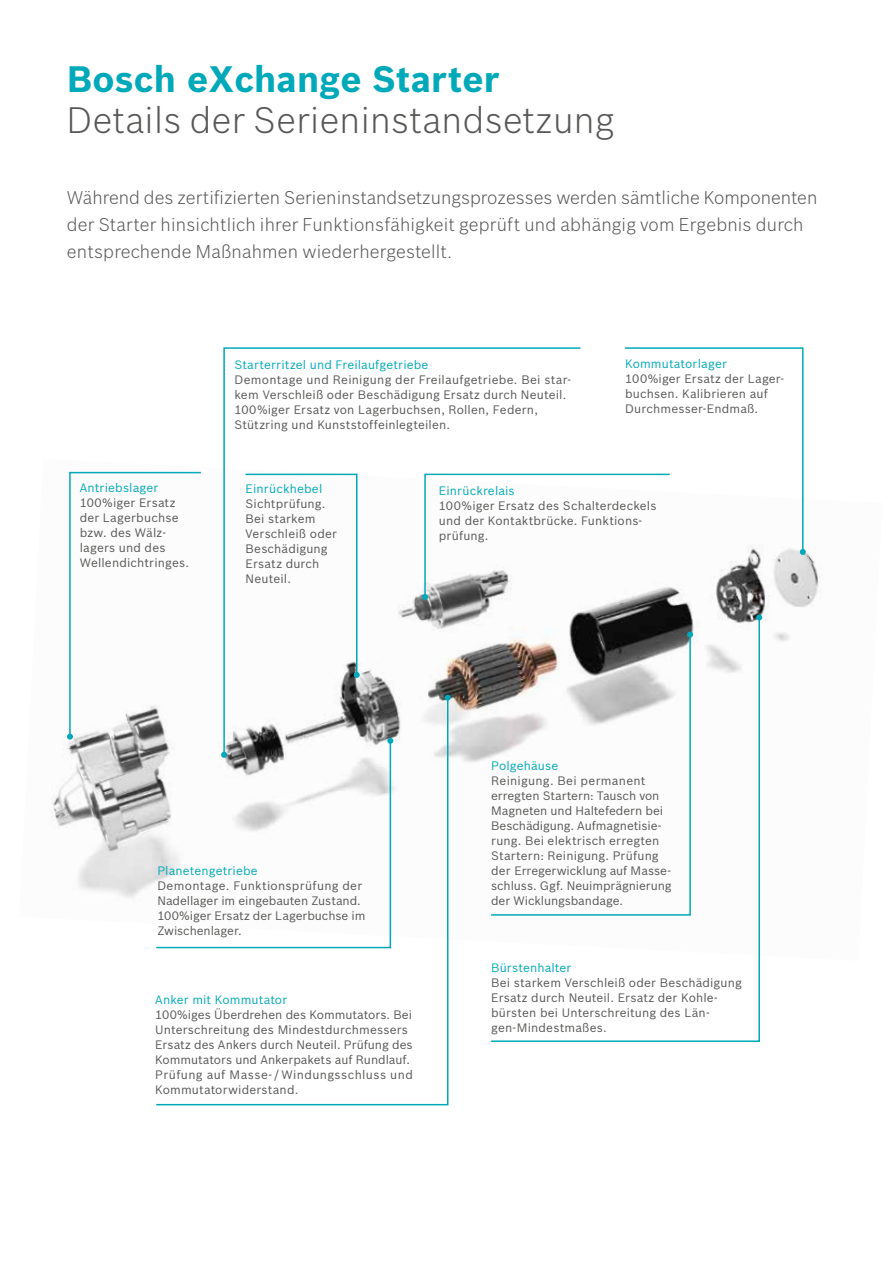
<style>
.page{position:relative;width:893px;height:1263px;background:#fff}
.page>*{position:absolute;margin:0;border:0;box-sizing:border-box;transform-origin:0 0}
.t1{font:300 36px "Bosch Sans";letter-spacing:.01em;color:#575756}
.t2{font:700 36px "Bosch Sans";letter-spacing:.005em;color:#00a9b9}
.t3{font:300 18px/27px "Bosch Sans";letter-spacing:.01em;color:#575756}
.t4{font:12px/15px "Bosch Sans";letter-spacing:.01em;color:#575756}
.t5{font:12px "Bosch Sans";letter-spacing:.015em;color:#00a9b9}
</style>
<div class="page">
<img style="left:51px;top:552px;width:769px;height:346px">
<svg style="left:491px;top:616px;width:270px;height:426px"></svg>
<svg style="left:756px;top:614px;width:6px;height:6px"></svg>
<svg style="left:67px;top:471px;width:135px;height:269px"></svg>
<svg style="left:223px;top:347px;width:359px;height:409px"></svg>
<svg style="left:490px;top:633px;width:202px;height:283px"></svg>
<svg style="left:687px;top:631px;width:6px;height:6px"></svg>
<svg style="left:422px;top:347px;width:384px;height:253px"></svg>
<svg style="left:244px;top:473px;width:116px;height:205px"></svg>
<svg style="left:155px;top:696px;width:294px;height:410px"></svg>
<svg style="left:445px;top:695px;width:6px;height:6px"></svg>
<h1 class="t2" style="left:67px;top:57px;width:434px">Bosch eXchange Starter</h1>
<h1 class="t1" style="left:67px;top:98px;width:549px">Details der Serieninstandsetzung</h1>
<h2 class="t3" style="left:67px;top:183px;width:752px">Während des zertifizierten Serieninstandsetzungsprozesses werden sämtliche Komponenten der Starter hinsichtlich ihrer Funktionsfähigkeit geprüft und abhängig vom Ergebnis durch entsprechende Maßnahmen wiederhergestellt.</h2>
<p class="t5" style="left:80px;top:480px;width:80px">Antriebslager</p>
<p class="t4" style="left:80px;top:495px;width:111px">100%iger Ersatz der Lagerbuchse bzw. des Wälz&shy;lagers und des<br>Wellendichtringes.</p>
<p class="t5" style="left:234px;top:357px;width:196px">Starterritzel und Freilaufgetriebe</p>
<p class="t4" style="left:234px;top:372px;width:338px">Demontage und Reinigung der Freilaufgetriebe. Bei star&shy;kem Verschleiß oder Beschädigung Ersatz durch Neuteil.<br>100%iger Ersatz von Lagerbuchsen, Rollen, Federn, Stützring und Kunststoffeinlegteilen.</p>
<p class="t5" style="left:625px;top:356px;width:103px">Kommutatorlager</p>
<p class="t4" style="left:625px;top:371px;width:161px">100%iger Ersatz der Lager&shy;buchsen. Kalibrieren auf<br>Durchmesser-Endmaß.</p>
<p class="t5" style="left:246px;top:481px;width:78px">Einrückhebel</p>
<p class="t4" style="left:246px;top:496px;width:93px">Sichtprüfung.<br>Bei starkem<br>Verschleiß oder<br>Beschädigung<br>Ersatz durch<br>Neuteil.</p>
<p class="t5" style="left:439px;top:483px;width:77px">Einrückrelais</p>
<p class="t4" style="left:439px;top:498px;width:219px">100%iger Ersatz des Schalterdeckels und der Kontaktbrücke. Funktions&shy;prüfung.</p>
<p class="t5" style="left:157px;top:863px;width:102px">Planetengetriebe</p>
<p class="t4" style="left:157px;top:878px;width:210px">Demontage. Funktionsprüfung der<br>Nadellager im eingebauten Zustand.<br>100%iger Ersatz der Lagerbuchse im<br>Zwischenlager.</p>
<p class="t5" style="left:155px;top:992px;width:134px">Anker mit Kommutator</p>
<p class="t4" style="left:155px;top:1007px;width:259px">100%iges Überdrehen des Kommutators. Bei Unterschreitung des Mindestdurchmessers Ersatz des Ankers durch Neuteil. Prüfung des Kommutators und Ankerpakets auf Rundlauf.<br>Prüfung auf Masse- / Windungsschluss und Kommutatorwiderstand.</p>
<p class="t5" style="left:491px;top:758px;width:69px">Polgehäuse</p>
<p class="t4" style="left:491px;top:773px;width:182px">Reinigung. Bei permanent erregten Startern: Tausch von<br>Magneten und Haltefedern bei<br>Beschädigung. Aufmagnetisie&shy;rung. Bei elektrisch erregten<br>Startern: Reinigung. Prüfung der Erregerwicklung auf Masse&shy;schluss. Ggf. Neuimprägnierung der Wicklungsbandage.</p>
<p class="t5" style="left:491px;top:960px;width:82px">Bürstenhalter</p>
<p class="t4" style="left:491px;top:975px;width:252px">Bei starkem Verschleiß oder Beschädigung Ersatz durch Neuteil. Ersatz der Kohle&shy;bürsten bei Unterschreitung des Län&shy;gen-Mindestmaßes.</p>
</div>
